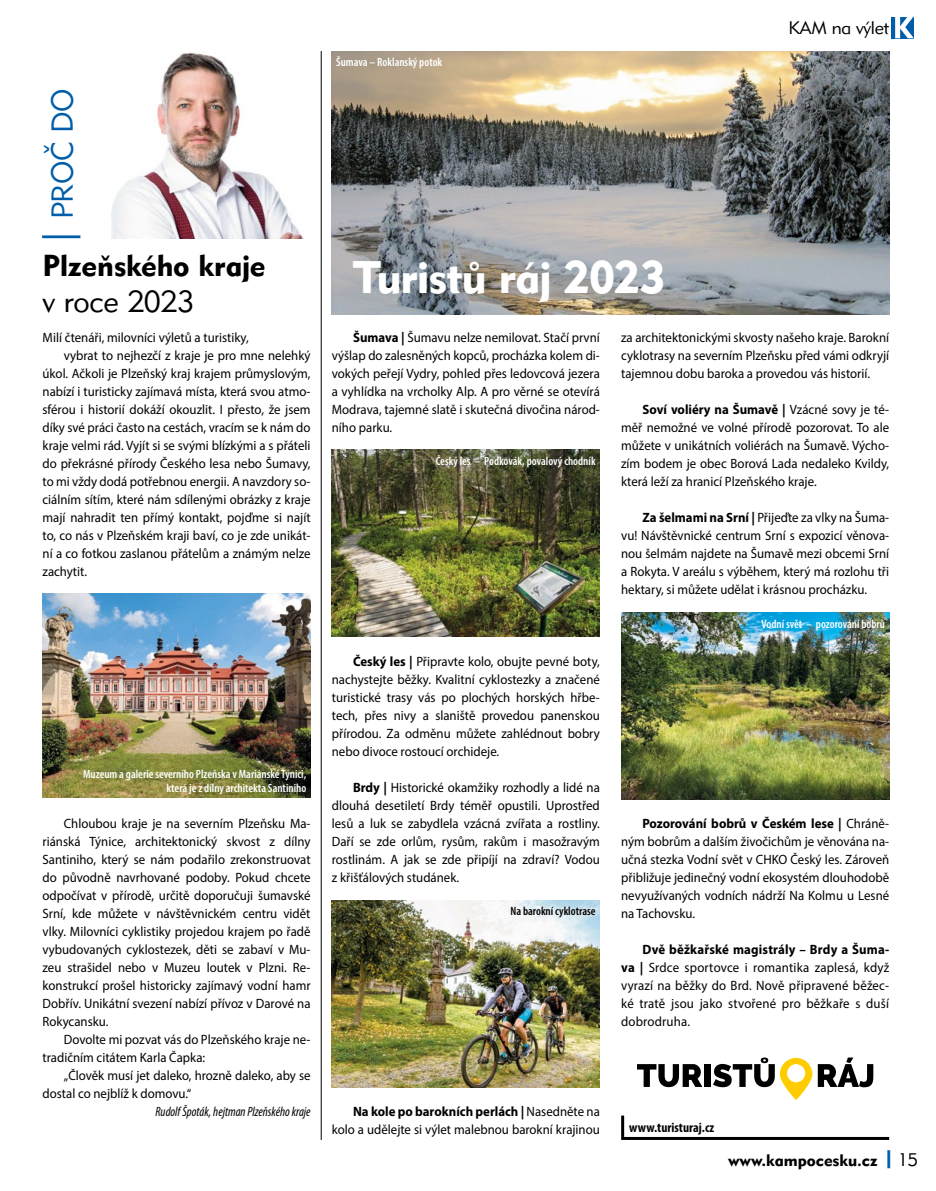
<style>
.page{position:relative;width:936px;height:1191px;background:#fff}
.page>*{position:absolute;margin:0;border:0;box-sizing:border-box;transform-origin:0 0}
._3-titulek_30{font:900 45px "Geometric 415";letter-spacing:-.02em;color:#fff}
.hejtman_titulek{font:900 30px/36px "Geometric 415";letter-spacing:-.005em;color:#000}
.hejtman_proc{font:300 30px "Geometric 415";letter-spacing:-.015em;color:#005da9}
.t1{font:300 18px "Geometric 415";letter-spacing:-.01em;color:#000}
.t2{font:900 16.5px "Geometric 415";color:#000}
._7-text{font:13.5px/18px "Myriad Pro";color:#000;text-align:justify;scale:.95 1}
._7-text_neodsazeny{font:13.5px "Myriad Pro";color:#000;scale:.95 1}
._8-podpis{font:italic condensed 13.5px "Myriad Pro";color:#000;scale:.95 1}
._9-kontakt{font:700 condensed 13.5px "Myriad Pro";color:#000}
._2-popisek_white{font:600 condensed 12px/14.4px "Myriad Pro";color:#fff;text-align:right}
._2-popisek_white-2{font:600 condensed 12px "Myriad Pro";color:#000}
.s1{font-weight:300}
.s2{font-weight:700}
.s3{font-size:18px;color:#005da9}
.s4{font-weight:300;font-size:18px}
</style>
<div class="page">
<svg style="left:637px;top:1064px;width:65px;height:23px"></svg>
<div style="left:704px;top:1064px;width:6px;height:23px;background:#000"></div>
<svg style="left:713px;top:1057px;width:160px;height:43px"></svg>
<img style="left:332px;top:450px;width:268px;height:187px">
<img style="left:332px;top:51px;width:557px;height:264px">
<img style="left:332px;top:900px;width:268px;height:187px">
<img style="left:621px;top:612px;width:268px;height:187px">
<hr style="left:621px;top:1115px;width:3px;height:22px;background:#000">
<hr style="left:621px;top:1137px;width:268px;height:3px;background:#000">
<div style="left:891px;top:17px;width:22px;height:21px;background:#005da9"></div>
<svg style="left:895px;top:17px;width:18px;height:21px"></svg>
<hr style="left:321px;top:51px;width:1px;height:1089px;background:#000">
<img style="left:111px;top:52px;width:192px;height:186px">
<img style="left:43px;top:593px;width:267px;height:204px">
<hr style="left:42px;top:235px;width:38px;height:3px;background:#005da9">
<p class="hejtman_proc" style="left:44px;top:219px;width:132px;rotate:-90deg">PROČ DO</p>
<p class="hejtman_titulek" style="left:43px;top:247px;width:224px">Plzeňského kraje <span class="s1">v roce 2023</span></p>
<p class="_7-text_neodsazeny" style="left:43px;top:329px;width:218px">Milí čtenáři, milovníci výletů a turistiky,</p>
<p class="_7-text" style="left:43px;top:346px;width:283px;text-indent:21px">vybrat to nejhezčí z kraje je pro mne nelehký úkol. Ačkoli je Plzeňský kraj krajem průmyslovým, nabízí i turisticky zajímavá místa, která svou atmo&shy;sférou i historií dokáží okouzlit. I přesto, že jsem díky své práci často na cestách, vracím se k nám do kraje velmi rád. Vyjít si se svými blízkými a s přáteli do překrásné přírody Českého lesa nebo Šumavy, to mi vždy dodá potřebnou energii. A navzdory so&shy;ciálním sítím, které nám sdílenými obrázky z kraje mají nahradit ten přímý kontakt, pojďme si najít to, co nás v Plzeňském kraji baví, co je zde unikát&shy;ní a co fotkou zaslanou přátelům a známým nelze zachytit.</p>
<p class="_2-popisek_white" style="left:83px;top:766px;width:224px">Muzeum a galerie severního Plzeňska v Mariánské Týnici, která je z dílny architekta Santiniho</p>
<p class="_7-text" style="left:43px;top:814px;width:284px;text-indent:21px">Chloubou kraje je na severním Plzeňsku Ma&shy;riánská Týnice, architektonický skvost z dílny Santiniho, který se nám podařilo zrekonstruovat do původně navrhované podoby. Pokud chcete odpočívat v přírodě, určitě doporučuji šumavské Srní, kde můžete v návštěvnickém centru vidět vlky. Milovníci cyklistiky projedou krajem po řadě vybudovaných cyklostezek, děti se zabaví v Mu&shy;zeu strašidel nebo v Muzeu loutek v Plzni. Re&shy;konstrukcí prošel historicky zajímavý vodní hamr Dobřív. Unikátní svezení nabízí přívoz v Darové na Rokycansku.</p>
<p class="_7-text" style="left:43px;top:1030px;width:283px;text-indent:21px">Dovolte mi pozvat vás do Plzeňského kraje ne&shy;tradičním citátem Karla Čapka:</p>
<p class="_7-text" style="left:43px;top:1066px;width:283px;text-indent:21px">„Člověk musí jet daleko, hrozně daleko, aby se dostal co nejblíž k domovu.“</p>
<p class="_8-podpis" style="left:155px;top:1103px;width:165px">Rudolf Špoták, hejtman Plzeňského kraje</p>
<p class="_2-popisek_white" style="left:336px;top:55px;width:108px">Šumava – Roklanský potok</p>
<p class="_3-titulek_30" style="left:353px;top:250px;width:314px">Turistů ráj 2023</p>
<h3 class="t1" style="left:788px;top:17px;width:102px">KAM na výlet</h3>
<p class="_7-text" style="left:332px;top:328px;width:283px;text-indent:21px"><span class="s2">Šumava |</span> Šumavu nelze nemilovat. Stačí první výšlap do zalesněných kopců, procházka kolem di&shy;vokých peřejí Vydry, pohled přes ledovcová jezera a vyhlídka na vrcholky Alp. A pro věrné se otevírá Modrava, tajemné slatě i skutečná divočina národ&shy;ního parku.</p>
<p class="_2-popisek_white" style="left:436px;top:453px;width:161px">Český les – Podkovák, povalový chodník</p>
<p class="_7-text" style="left:332px;top:652px;width:283px;text-indent:21px"><span class="s2">Český les |</span> Připravte kolo, obujte pevné boty, nachystejte běžky. Kvalitní cyklostezky a značené turistické trasy vás po plochých horských hřbe&shy;tech, přes nivy a slaniště provedou panenskou přírodou. Za odměnu můžete zahlédnout bobry nebo divoce rostoucí orchideje.</p>
<p class="_7-text" style="left:332px;top:778px;width:283px;text-indent:21px"><span class="s2">Brdy |</span> Historické okamžiky rozhodly a lidé na dlouhá desetiletí Brdy téměř opustili. Uprostřed lesů a luk se zabydlela vzácná zvířata a rostliny.<br>Daří se zde orlům, rysům, rakům i masožravým rostlinám. A jak se zde připíjí na zdraví? Vodou z křišťálových studánek.</p>
<p class="_2-popisek_white-2" style="left:510px;top:904px;width:87px">Na barokní cyklotrase</p>
<p class="_7-text" style="left:621px;top:328px;width:283px">za architektonickými skvosty našeho kraje. Barokní cyklotrasy na severním Plzeňsku před vámi odkryjí tajemnou dobu baroka a provedou vás historií.</p>
<p class="_7-text" style="left:621px;top:400px;width:283px;text-indent:21px"><span class="s2">Soví voliéry na Šumavě |</span> Vzácné sovy je té&shy;měř nemožné ve volné přírodě pozorovat. To ale můžete v unikátních voliérách na Šumavě. Výcho&shy;zím bodem je obec Borová Lada nedaleko Kvildy, která leží za hranicí Plzeňského kraje.</p>
<p class="_7-text" style="left:621px;top:508px;width:284px;text-indent:21px"><span class="s2">Za šelmami na Srní |</span> Přijeďte za vlky na Šuma&shy;vu! Návštěvnické centrum Srní s expozicí věnova&shy;nou šelmám najdete na Šumavě mezi obcemi Srní a Rokyta. V areálu s výběhem, který má rozlohu tři hektary, si můžete udělat i krásnou procházku.</p>
<p class="_2-popisek_white" style="left:761px;top:616px;width:125px">Vodní svět – pozorování bobrů</p>
<p class="_7-text" style="left:621px;top:814px;width:283px;text-indent:21px"><span class="s2">Pozorování bobrů v Českém lese |</span> Chráně&shy;ným bobrům a dalším živočichům je věnována na&shy;učná stezka Vodní svět v CHKO Český les. Zároveň přibližuje jedinečný vodní ekosystém dlouhodobě nevyužívaných vodních nádrží Na Kolmu u Lesné na Tachovsku.</p>
<p class="_7-text" style="left:621px;top:940px;width:283px;text-indent:21px"><span class="s2">Dvě běžkařské magistrály – Brdy a Šuma‑ va |</span> Srdce sportovce i romantika zaplesá, když vyrazí na běžky do Brd. Nově připravené běžec&shy;ké tratě jsou jako stvořené pro běžkaře s duší dobrodruha.</p>
<p class="_7-text" style="left:332px;top:1102px;width:283px;text-align:right"><span class="s2">Na kole po barokních perlách |</span> Nasedněte na kolo a udělejte si výlet malebnou barokní krajinou</p>
<p class="_9-kontakt" style="left:629px;top:1119px;width:87px">www.turisturaj.cz</p>
<p class="t2" style="left:728px;top:1150px;width:192px">www.kampocesku.cz <span class="s3">|</span><span class="s4">15</span></p>
</div>
